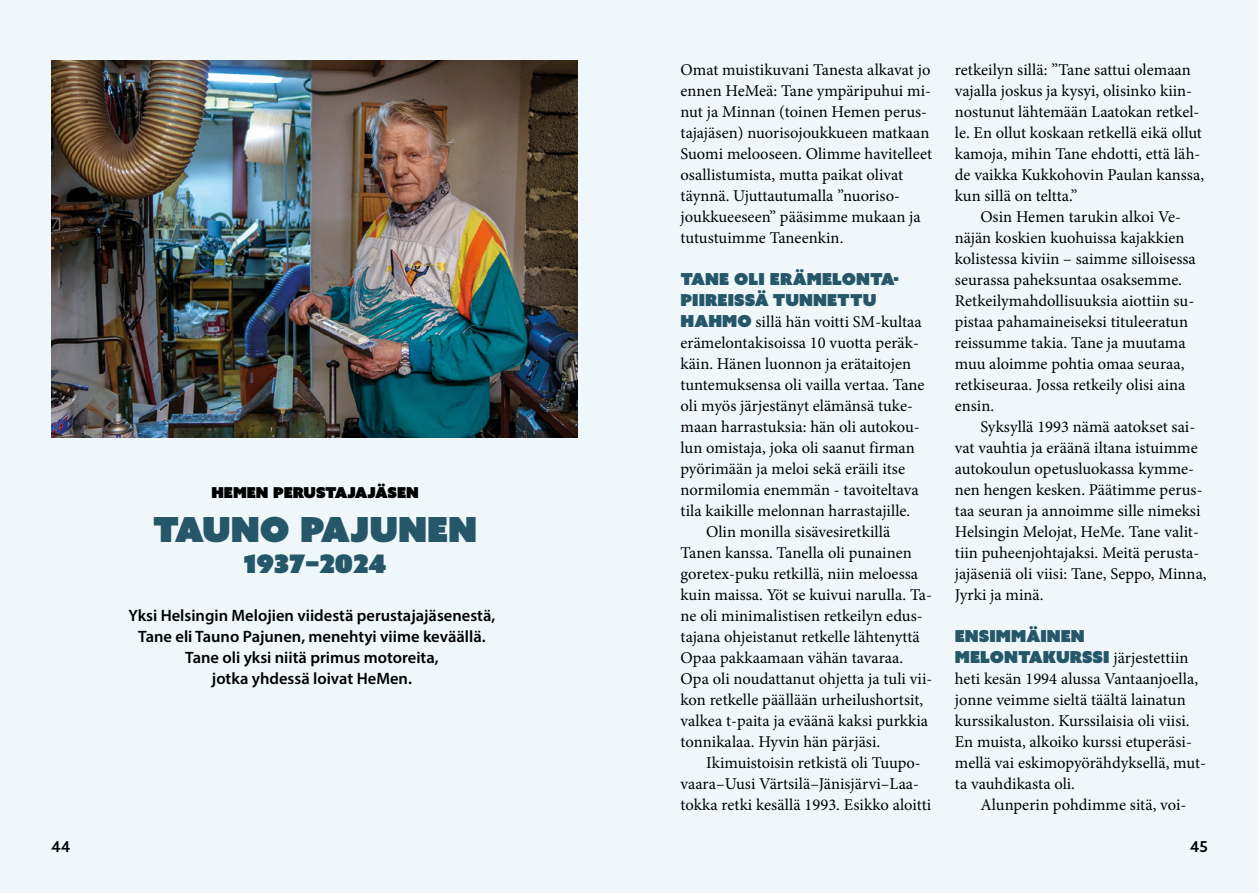
<style>
.page{position:relative;width:1259px;height:893px;background:#f0f7fa}
.page>*{position:absolute;margin:0;border:0;box-sizing:border-box;transform-origin:0 0}
.t1{font:34.5px "Azo Sans Uber";color:#255769}
.t2{font:25.5px "Azo Sans Uber";color:#255769}
.t3{font:16.5px/21px "Minion Pro";color:#000}
.t4{font:600 16.5px/21px "Myriad Pro";color:#000;text-align:center}
.t5{font:16.5px/21px "Azo Sans Uber";letter-spacing:.005em;color:#255769}
.t6{font:15px "Azo Sans Uber";color:#000}
.t7{font:500 15px "Azo Sans";color:#000}
.s1{font-family:"Azo Sans Uber";color:#255769}
.s2{font-family:"Minion Pro";color:#000}
</style>
<div class="page">
<img style="left:52px;top:60px;width:526px;height:378px">
<p class="t6" style="left:211px;top:483px;width:209px">HEMEN PERUSTAJAJÄSEN</p>
<h1 class="t1" style="left:153px;top:506px;width:326px">TAUNO PAJUNEN</h1>
<h2 class="t2" style="left:243px;top:547px;width:145px">1937–2024</h2>
<p class="t4" style="left:128px;top:605px;width:368px">Yksi Helsingin Melojien viidestä perustajajäsenestä, Tane eli Tauno Pajunen, menehtyi viime keväällä.<br>Tane oli yksi niitä primus motoreita,<br>jotka yhdessä loivat HeMen.</p>
<p class="t3" style="left:680px;top:59px;width:253px">Omat muistikuvani Tanesta alkavat jo ennen HeMeä: Tane ympäripuhui mi&shy;nut ja Minnan (toinen Hemen perus&shy;tajajäsen) nuorisojoukkueen matkaan Suomi melooseen. Olimme havitelleet osallistumista, mutta paikat olivat täynnä. Ujuttautumalla ”nuoriso&shy;joukkueeseen” pääsimme mukaan ja tutustuimme Taneenkin.</p>
<p class="t5" style="left:680px;top:268px;width:220px">TANE OLI ERÄMELONTA-<br>PIIREISSÄ TUNNETTU</p>
<p class="t3" style="left:680px;top:311px;width:243px"><span class="s1">HAHMO</span> sillä hän voitti SM-kultaa</p>
<p class="t3" style="left:680px;top:332px;width:240px">erämelontakisoissa 10 vuotta peräk-</p>
<p class="t3" style="left:680px;top:353px;width:232px">käin. Hänen luonnon ja erätaitojen</p>
<p class="t3" style="left:680px;top:374px;width:246px">tuntemuksensa oli vailla vertaa. Tane</p>
<p class="t3" style="left:680px;top:395px;width:234px">oli myös järjestänyt elämänsä tuke-</p>
<p class="t3" style="left:680px;top:416px;width:241px">maan harrastuksia: hän oli autokou-</p>
<p class="t3" style="left:680px;top:437px;width:236px">lun omistaja, joka oli saanut firman</p>
<p class="t3" style="left:680px;top:458px;width:226px">pyörimään ja meloi sekä eräili itse</p>
<p class="t3" style="left:680px;top:479px;width:240px">normilomia enemmän - tavoiteltava</p>
<p class="t3" style="left:680px;top:500px;width:231px">tila kaikille melonnan harrastajille.</p>
<p class="t3" style="left:706px;top:521px;width:186px">Olin monilla sisävesiretkillä</p>
<p class="t3" style="left:680px;top:542px;width:233px">Tanen kanssa. Tanella oli punainen</p>
<p class="t3" style="left:680px;top:563px;width:239px">goretex-puku retkillä, niin meloessa</p>
<p class="t3" style="left:680px;top:584px;width:253px">kuin maissa. Yöt se kuivui narulla. Ta-</p>
<p class="t3" style="left:680px;top:605px;width:244px">ne oli minimalistisen retkeilyn edus-</p>
<p class="t3" style="left:680px;top:626px;width:241px">tajana ohjeistanut retkelle lähtenyttä</p>
<p class="t3" style="left:680px;top:647px;width:224px">Opaa pakkaamaan vähän tavaraa.</p>
<p class="t3" style="left:680px;top:668px;width:253px">Opa oli noudattanut ohjetta ja tuli vii-</p>
<p class="t3" style="left:680px;top:689px;width:244px">kon retkelle päällään urheilushortsit,</p>
<p class="t3" style="left:680px;top:710px;width:249px">valkea t-paita ja eväänä kaksi purkkia</p>
<p class="t3" style="left:680px;top:731px;width:201px">tonnikalaa. Hyvin hän pärjäsi.</p>
<p class="t3" style="left:706px;top:752px;width:216px">Ikimuistoisin retkistä oli Tuupo-</p>
<p class="t3" style="left:680px;top:773px;width:240px">vaara–Uusi Värtsilä–Jänisjärvi–Laa-</p>
<p class="t3" style="left:680px;top:794px;width:252px">tokka retki kesällä 1993. Esikko aloitti</p>
<p class="t3" style="left:955px;top:59px;width:251px">retkeilyn sillä: ”Tane sattui olemaan vajalla joskus ja kysyi, olisinko kiin&shy;nostunut lähtemään Laatokan retkel&shy;le. En ollut koskaan retkellä eikä ollut kamoja, mihin Tane ehdotti, että läh&shy;de vaikka Kukkohovin Paulan kanssa, kun sillä on teltta.”</p>
<p class="t3" style="left:955px;top:206px;width:242px;text-indent:26px">Osin Hemen tarukin alkoi Ve&shy;näjän koskien kuohuissa kajakkien kolistessa kiviin – saimme silloisessa seurassa paheksuntaa osaksemme.<br>Retkeilymahdollisuuksia aiottiin su&shy;pistaa pahamaineiseksi tituleeratun reissumme takia. Tane ja muutama muu aloimme pohtia omaa seuraa, retkiseuraa. Jossa retkeily olisi aina ensin.</p>
<p class="t3" style="left:955px;top:417px;width:253px;text-indent:26px">Syksyllä 1993 nämä aatokset sai&shy;vat vauhtia ja eräänä iltana istuimme autokoulun opetusluokassa kymme&shy;nen hengen kesken. Päätimme perus&shy;taa seuran ja annoimme sille nimeksi Helsingin Melojat, HeMe. Tane valit&shy;tiin puheenjohtajaksi. Meitä perusta&shy;jajäseniä oli viisi: Tane, Seppo, Minna, Jyrki ja minä.</p>
<p class="t5" style="left:955px;top:626px;width:235px">ENSIMMÄINEN<br>MELONTAKURSSI <span class="s2">järjestettiin</span></p>
<p class="t3" style="left:955px;top:669px;width:253px">heti kesän 1994 alussa Vantaanjoella, jonne veimme sieltä täältä lainatun kurssikaluston. Kurssilaisia oli viisi.<br>En muista, alkoiko kurssi etuperäsi&shy;mellä vai eskimopyörähdyksellä, mut&shy;ta vauhdikasta oli.</p>
<p class="t3" style="left:980px;top:795px;width:207px">Alunperin pohdimme sitä, voi-</p>
<p class="t7" style="left:51px;top:837px;width:21px">44</p>
<p class="t7" style="left:1189px;top:837px;width:20px">45</p>
</div>
